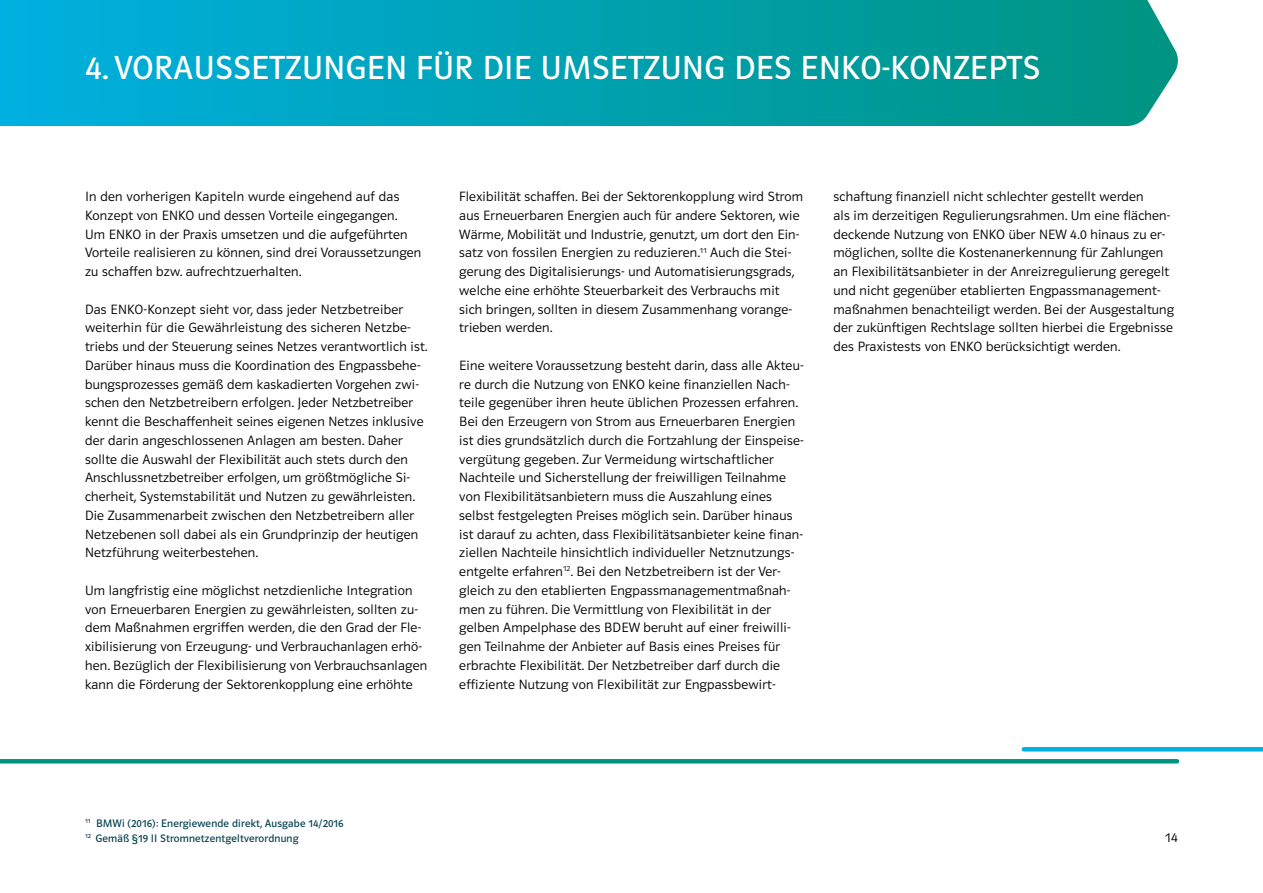
<style>
.page{position:relative;width:1263px;height:893px;background:#fff}
.page>*{position:absolute;margin:0;border:0;box-sizing:border-box;transform-origin:0 0}
.t1{font:34.5px "Polo 22 K Buch";letter-spacing:.015em;color:#fff}
.t2{font:13.95px/18.8px "Polo 11 K Leicht";letter-spacing:.015em;color:#000}
.t3{font:11.25px/15px "Polo 11 K Buch";letter-spacing:.015em;color:#003d4d}
</style>
<div class="page">
<svg style="left:0;top:0;width:1178px;height:126px;background:#03a2b2"></svg>
<hr style="left:1024px;top:747px;width:239px;height:4px;background:#00b0e0">
<hr style="left:0;top:759px;width:1177px;height:4px;background:#009382">
<h1 class="t1" style="left:85px;top:49px;width:956px">4. VORAUSSETZUNGEN FÜR DIE UMSETZUNG DES ENKO-KONZEPTS</h1>
<p class="t2" style="left:85px;top:187px;width:338px">In den vorherigen Kapiteln wurde eingehend auf das Konzept von ENKO und dessen Vorteile eingegangen.<br>Um ENKO in der Praxis umsetzen und die aufgeführten Vorteile realisieren zu können, sind drei Voraussetzungen zu schaffen bzw. aufrechtzuerhalten.</p>
<p class="t2" style="left:85px;top:300px;width:344px">Das ENKO-Konzept sieht vor, dass jeder Netzbetreiber weiterhin für die Gewährleistung des sicheren Netzbe&shy;triebs und der Steuerung seines Netzes verantwortlich ist.<br>Darüber hinaus muss die Koordination des Engpassbehe&shy;bungsprozesses gemäß dem kaskadierten Vorgehen zwi&shy;schen den Netzbetreibern erfolgen. Jeder Netzbetreiber kennt die Beschaffenheit seines eigenen Netzes inklusive der darin angeschlossenen Anlagen am besten. Daher sollte die Auswahl der Flexibilität auch stets durch den Anschlussnetzbetreiber erfolgen, um größtmögliche Si&shy;cherheit, Systemstabilität und Nutzen zu gewährleisten.<br>Die Zusammenarbeit zwischen den Netzbetreibern aller Netzebenen soll dabei als ein Grundprinzip der heutigen Netzführung weiterbestehen.</p>
<p class="t2" style="left:85px;top:581px;width:344px">Um langfristig eine möglichst netzdienliche Integration von Erneuerbaren Energien zu gewährleisten, sollten zu&shy;dem Maßnahmen ergriffen werden, die den Grad der Fle&shy;xibilisierung von Erzeugung- und Verbrauchanlagen erhö&shy;hen. Bezüglich der Flexibilisierung von Verbrauchsanlagen kann die Förderung der Sektorenkopplung eine erhöhte</p>
<p class="t2" style="left:459px;top:187px;width:345px">Flexibilität schaffen. Bei der Sektorenkopplung wird Strom aus Erneuerbaren Energien auch für andere Sektoren, wie Wärme, Mobilität und Industrie, genutzt, um dort den Ein&shy;satz von fossilen Energien zu reduzieren.<sup>11</sup> Auch die Stei&shy;gerung des Digitalisierungs- und Automatisierungsgrads, welche eine erhöhte Steuerbarkeit des Verbrauchs mit sich bringen, sollten in diesem Zusammenhang vorange&shy;trieben werden.</p>
<p class="t2" style="left:459px;top:356px;width:346px">Eine weitere Voraussetzung besteht darin, dass alle Akteu&shy;re durch die Nutzung von ENKO keine finanziellen Nach&shy;teile gegenüber ihren heute üblichen Prozessen erfahren.<br>Bei den Erzeugern von Strom aus Erneuerbaren Energien ist dies grundsätzlich durch die Fortzahlung der Einspeise&shy;vergütung gegeben. Zur Vermeidung wirtschaftlicher Nachteile und Sicherstellung der freiwilligen Teilnahme von Flexibilitätsanbietern muss die Auszahlung eines selbst festgelegten Preises möglich sein. Darüber hinaus ist darauf zu achten, dass Flexibilitätsanbieter keine finan&shy;ziellen Nachteile hinsichtlich individueller Netznutzungs&shy;entgelte erfahren<sup>12</sup>. Bei den Netzbetreibern ist der Ver&shy;gleich zu den etablierten Engpassmanagementmaßnah&shy;men zu führen. Die Vermittlung von Flexibilität in der gelben Ampelphase des BDEW beruht auf einer freiwilli&shy;gen Teilnahme der Anbieter auf Basis eines Preises für erbrachte Flexibilität. Der Netzbetreiber darf durch die effiziente Nutzung von Flexibilität zur Engpassbewirt-</p>
<p class="t2" style="left:833px;top:187px;width:342px">schaftung finanziell nicht schlechter gestellt werden<br>als im derzeitigen Regulierungsrahmen. Um eine flächen&shy;deckende Nutzung von ENKO über NEW 4.0 hinaus zu er&shy;möglichen, sollte die Kostenanerkennung für Zahlungen an Flexibilitätsanbieter in der Anreizregulierung geregelt und nicht gegenüber etablierten Engpassmanagement&shy;maßnahmen benachteiligt werden. Bei der Ausgestaltung der zukünftigen Rechtslage sollten hierbei die Ergebnisse des Praxistests von ENKO berücksichtigt werden.</p>
<p class="t3" style="left:85px;top:816px;width:260px"><sup>11</sup> BMWi (2016): Energiewende direkt, Ausgabe 14/2016<br><sup>12</sup> Gemäß §19 II Stromnetzentgeltverordnung</p>
<p class="t2" style="left:1165px;top:828px;width:14px">14</p>
</div>
